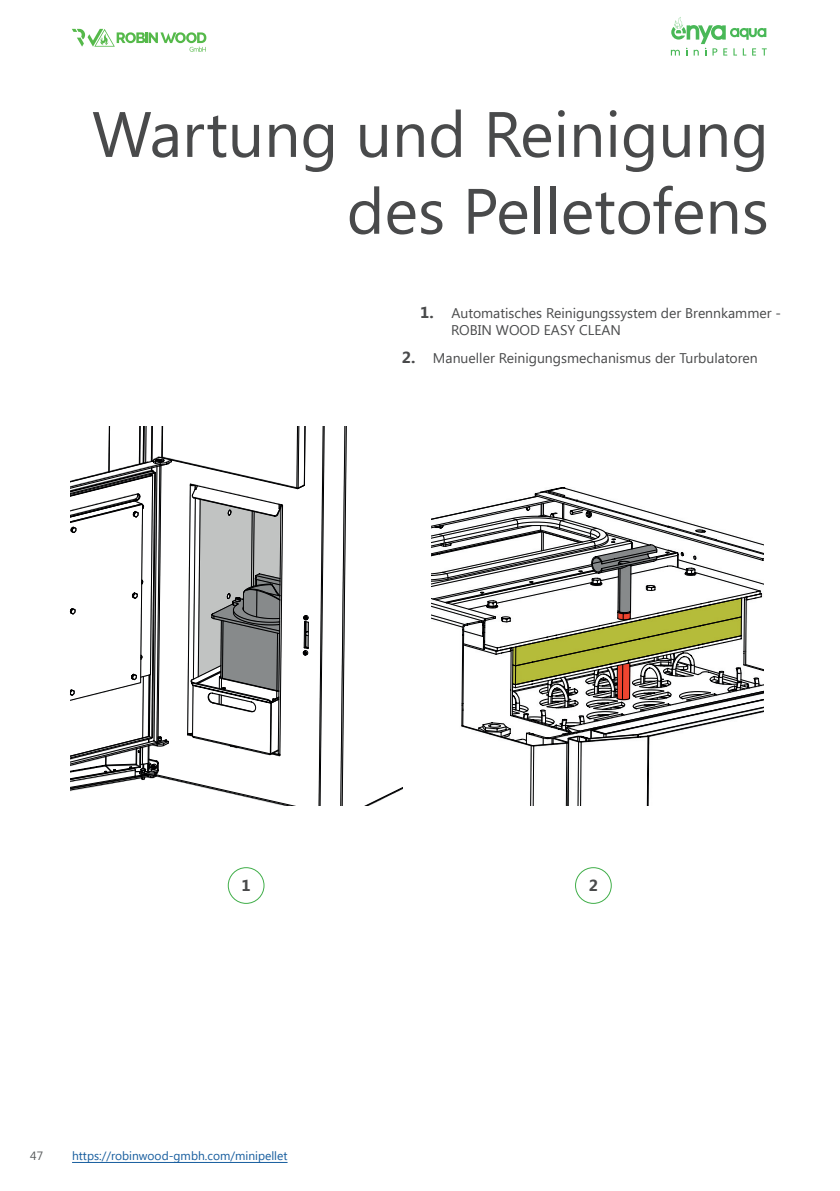
<style>
.page{position:relative;width:840px;height:1191px;background:#fff}
.page>*{position:absolute;margin:0;border:0;box-sizing:border-box;transform-origin:0 0}
.t1{font:64px "Segoe UI";color:#494a4b}
.t2{font:700 16px "Segoe UI";color:#494a4b}
.t3{font:14px "Segoe UI";color:#494a4b}
.t4{font:12px "Segoe UI";color:#175d9e}
.t5{font:12px "Segoe UI";color:#585b5c}
.s1{font-weight:700;font-size:16px}
</style>
<div class="page">
<svg style="left:72px;top:29px;width:134px;height:23px"></svg>
<hr style="left:72px;top:1162px;width:215px;height:1px;background:#175d9e">
<svg style="left:670px;top:17px;width:96px;height:39px"></svg>
<svg style="left:431px;top:487px;width:332px;height:318px"></svg>
<svg style="left:318px;top:426px;width:84px;height:379px"></svg>
<svg style="left:70px;top:426px;width:239px;height:379px"></svg>
<div style="left:228px;top:867px;width:36px;height:36px;border:1px solid #40ae49;border-radius:50%"></div>
<div style="left:575px;top:867px;width:36px;height:36px;border:1px solid #40ae49;border-radius:50%"></div>
<p class="t1" style="left:92px;top:98px;width:678px">Wartung und Reinigung</p>
<p class="t1" style="left:346px;top:174px;width:423px">des Pelletofens</p>
<p class="t3" style="left:420px;top:305px;width:362px"><span class="s1">1.</span> Automatisches Reinigungssystem der Brennkammer -</p>
<p class="t3" style="left:451px;top:322px;width:171px">ROBIN WOOD EASY CLEAN</p>
<p class="t3" style="left:401px;top:350px;width:357px"><span class="s1">2.</span> Manueller Reinigungsmechanismus der Turbulatoren</p>
<p class="t2" style="left:241px;top:876px;width:11px">1</p>
<p class="t2" style="left:588px;top:876px;width:11px">2</p>
<p class="t5" style="left:30px;top:1148px;width:14px">47</p>
<p class="t4" style="left:72px;top:1148px;width:217px">https://robinwood-gmbh.com/minipellet</p>
</div>
